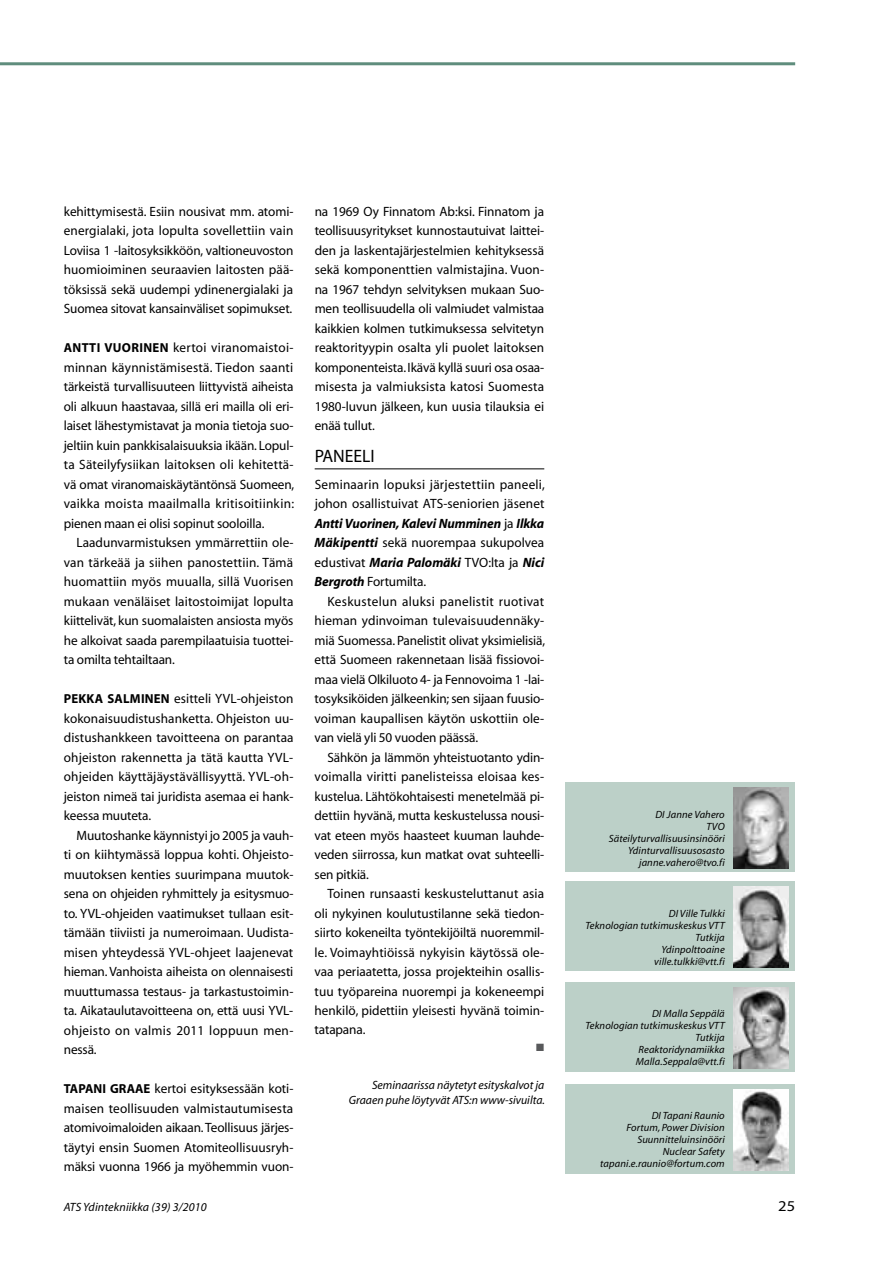
<style>
.page{position:relative;width:893px;height:1263px;background:#fff}
.page>*{position:absolute;margin:0;border:0;box-sizing:border-box;transform-origin:0 0}
.t1{font:18px "Myriad";color:#000}
.t2{font:15px "Myriad";color:#000;scale:1.1 1}
.t3{font:13.5px/19.5px "Myriad";letter-spacing:-.01em;color:#000;text-align:justify}
.t4{font:italic 12px/15px "Myriad";color:#000;text-align:right}
.t5{font:italic 10.5px/12px "Myriad";letter-spacing:.01em;color:#000;text-align:right}
.t6{font:10.5px "Zapf Dingbats";color:#58595b}
.s1{font-weight:700;font-size:13.05px}
.s2{font-weight:700;font-style:italic}
</style>
<div class="page">
<div style="left:566px;top:1084px;width:229px;height:90px;background:#bcd0c8"></div>
<img style="left:733px;top:1089px;width:56px;height:81px">
<hr style="left:315px;top:469px;width:229px;height:1px;background:#000">
<div style="left:566px;top:982px;width:229px;height:89px;background:#bcd0c8"></div>
<img style="left:733px;top:987px;width:56px;height:81px">
<div style="left:566px;top:882px;width:229px;height:89px;background:#bcd0c8"></div>
<img style="left:733px;top:887px;width:56px;height:80px">
<div style="left:566px;top:782px;width:229px;height:90px;background:#bcd0c8"></div>
<img style="left:733px;top:787px;width:56px;height:81px">
<hr style="left:0;top:62px;width:795px;height:3px;background:#5f8d7d">
<p class="t3" style="left:64px;top:202px;width:231px">kehittymisestä. Esiin nousivat mm. atomi&shy;energialaki, jota lopulta sovellettiin vain Loviisa 1 -laitosyksikköön, valtioneuvoston huomioiminen seuraavien laitosten pää&shy;töksissä sekä uudempi ydinenergialaki ja Suomea sitovat kansainväliset sopimukset.</p>
<p class="t3" style="left:64px;top:338px;width:232px"><span class="s1">ANTTI VUORINEN</span> kertoi viranomaistoi&shy;minnan käynnistämisestä. Tiedon saanti tärkeistä turvallisuuteen liittyvistä aiheista oli alkuun haastavaa, sillä eri mailla oli eri&shy;laiset lähestymistavat ja monia tietoja suo&shy;jeltiin kuin pankkisalaisuuksia ikään. Lopul&shy;ta Säteilyfysiikan laitoksen oli kehitettä&shy;vä omat viranomaiskäytäntönsä Suomeen, vaikka moista maailmalla kritisoitiinkin: pienen maan ei olisi sopinut sooloilla.</p>
<p class="t3" style="left:64px;top:533px;width:231px;text-indent:13px">Laadunvarmistuksen ymmärrettiin ole&shy;van tärkeää ja siihen panostettiin. Tämä huomattiin myös muualla, sillä Vuorisen mukaan venäläiset laitostoimijat lopulta kiittelivät, kun suomalaisten ansiosta myös he alkoivat saada parempilaatuisia tuottei&shy;ta omilta tehtailtaan.</p>
<p class="t3" style="left:64px;top:689px;width:231px"><span class="s1">PEKKA SALMINEN</span> esitteli YVL-ohjeiston kokonaisuudistushanketta. Ohjeiston uu&shy;distushankkeen tavoitteena on parantaa ohjeiston rakennetta ja tätä kautta YVL&shy;ohjeiden käyttäjäystävällisyyttä. YVL-oh&shy;jeiston nimeä tai juridista asemaa ei hank&shy;keessa muuteta.</p>
<p class="t3" style="left:64px;top:826px;width:231px;text-indent:13px">Muutoshanke käynnistyi jo 2005 ja vauh&shy;ti on kiihtymässä loppua kohti. Ohjeisto&shy;muutoksen kenties suurimpana muutok&shy;sena on ohjeiden ryhmittely ja esitysmuo&shy;to. YVL-ohjeiden vaatimukset tullaan esit&shy;tämään tiiviisti ja numeroimaan. Uudista&shy;misen yhteydessä YVL-ohjeet laajenevat hieman. Vanhoista aiheista on olennaisesti muuttumassa testaus- ja tarkastustoimin&shy;ta. Aikataulutavoitteena on, että uusi YVL&shy;ohjeisto on valmis 2011 loppuun men&shy;nessä.</p>
<p class="t3" style="left:64px;top:1079px;width:231px"><span class="s1">TAPANI GRAAE</span> kertoi esityksessään koti&shy;maisen teollisuuden valmistautumisesta atomivoimaloiden aikaan. Teollisuus järjes&shy;täytyi ensin Suomen Atomiteollisuusryh&shy;mäksi vuonna 1966 ja myöhemmin vuon-</p>
<p class="t3" style="left:315px;top:202px;width:231px">na 1969 Oy Finnatom Ab:ksi. Finnatom ja teollisuusyritykset kunnostautuivat laittei&shy;den ja laskentajärjestelmien kehityksessä sekä komponenttien valmistajina. Vuon&shy;na 1967 tehdyn selvityksen mukaan Suo&shy;men teollisuudella oli valmiudet valmistaa kaikkien kolmen tutkimuksessa selvitetyn reaktorityypin osalta yli puolet laitoksen komponenteista. Ikävä kyllä suuri osa osaa&shy;misesta ja valmiuksista katosi Suomesta 1980-luvun jälkeen, kun uusia tilauksia ei enää tullut.</p>
<h1 class="t1" style="left:315px;top:447px;width:62px">PANEELI</h1>
<p class="t3" style="left:315px;top:475px;width:232px">Seminaarin lopuksi järjestettiin paneeli, johon osallistuivat ATS-seniorien jäsenet <span class="s2">Antti Vuorinen, Kalevi Numminen</span> ja <span class="s2">Ilkka Mäkipentti</span> sekä nuorempaa sukupolvea edustivat <span class="s2">Maria Palomäki</span> TVO:lta ja <span class="s2">Nici Bergroth</span> Fortumilta.</p>
<p class="t3" style="left:315px;top:592px;width:232px;text-indent:13px">Keskustelun aluksi panelistit ruotivat hieman ydinvoiman tulevaisuudennäky&shy;miä Suomessa. Panelistit olivat yksimielisiä, että Suomeen rakennetaan lisää fissiovoi&shy;maa vielä Olkiluoto 4- ja Fennovoima 1 -lai&shy;tosyksiköiden jälkeenkin; sen sijaan fuusio&shy;voiman kaupallisen käytön uskottiin ole&shy;van vielä yli 50 vuoden päässä.</p>
<p class="t3" style="left:315px;top:748px;width:231px;text-indent:13px">Sähkön ja lämmön yhteistuotanto ydin&shy;voimalla viritti panelisteissa eloisaa kes&shy;kustelua. Lähtökohtaisesti menetelmää pi&shy;dettiin hyvänä, mutta keskustelussa nousi&shy;vat eteen myös haasteet kuuman lauhde&shy;veden siirrossa, kun matkat ovat suhteelli&shy;sen pitkiä.</p>
<p class="t3" style="left:315px;top:884px;width:231px;text-indent:13px">Toinen runsaasti keskusteluttanut asia oli nykyinen koulutustilanne sekä tiedon&shy;siirto kokeneilta työntekijöiltä nuoremmil&shy;le. Voimayhtiöissä nykyisin käytössä ole&shy;vaa periaatetta, jossa projekteihin osallis&shy;tuu työpareina nuorempi ja kokeneempi henkilö, pidettiin yleisesti hyvänä toimin&shy;tatapana.</p>
<p class="t6" style="left:536px;top:1042px;width:9px">■</p>
<p class="t4" style="left:349px;top:1078px;width:198px">Seminaarissa näytetyt esityskalvot ja<br>Graaen puhe löytyvät ATS:n www-sivuilta.</p>
<p class="t5" style="left:609px;top:808px;width:117px">DI Janne Vahero<br>TVO<br>Säteilyturvallisuusinsinööri<br>Ydinturvallisuusosasto janne.vahero@tvo.fi</p>
<p class="t5" style="left:585px;top:908px;width:141px">DI Ville Tulkki<br>Teknologian tutkimuskeskus VTT<br>Tutkija<br>Ydinpolttoaine<br>ville.tulkki@vtt.fi</p>
<p class="t5" style="left:585px;top:1008px;width:141px">DI Malla Seppälä<br>Teknologian tutkimuskeskus VTT<br>Tutkija<br>Reaktoridynamiikka<br>Malla.Seppala@vtt.fi</p>
<p class="t5" style="left:600px;top:1110px;width:126px">DI Tapani Raunio<br>Fortum, Power Division<br>Suunnitteluinsinööri<br>Nuclear Safety tapani.e.raunio@fortum.com</p>
<p class="t4" style="left:64px;top:1200px;width:145px">ATS Ydintekniikka (39) 3/2010</p>
<p class="t2" style="left:778px;top:1198px;width:17px">25</p>
</div>
